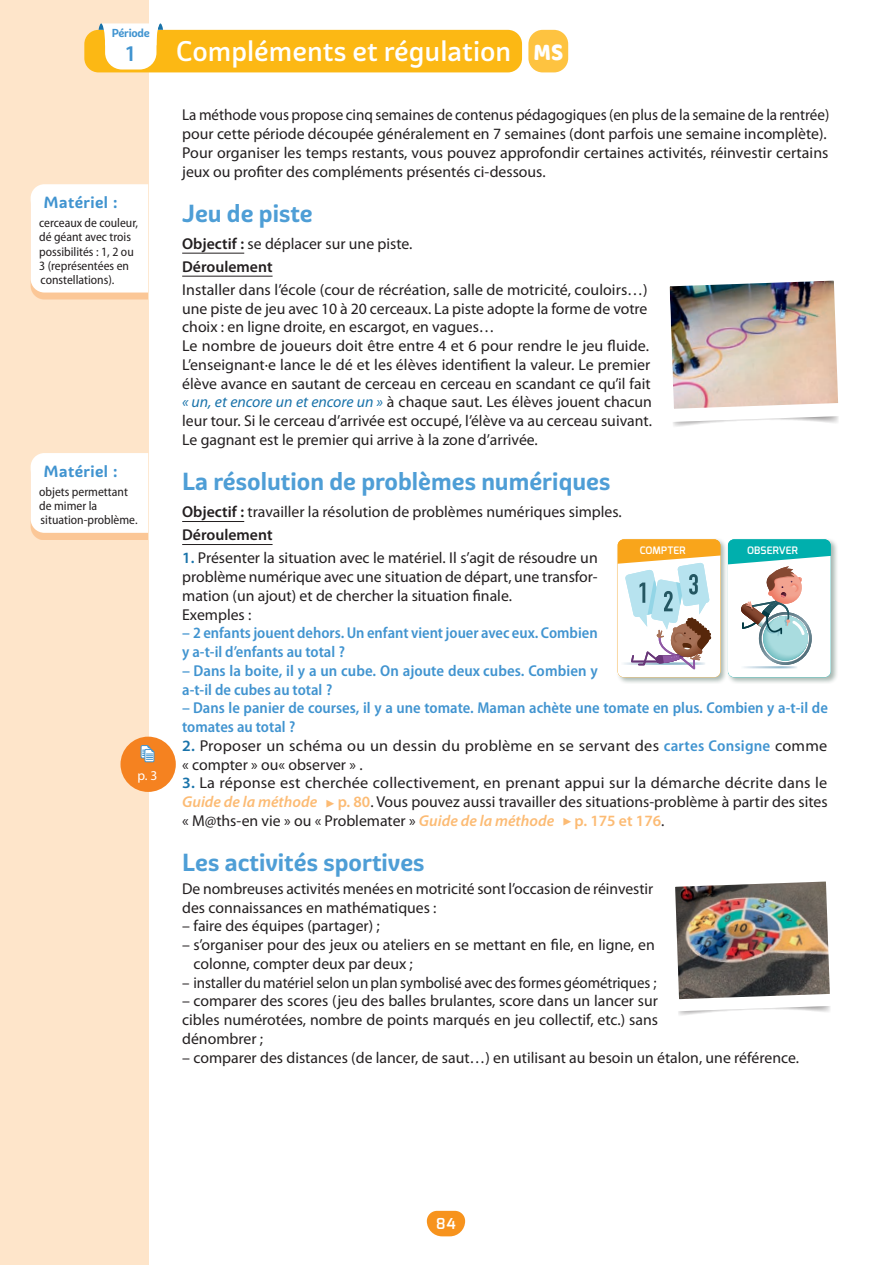
<style>
.page{position:relative;width:896px;height:1265px;background:#fff}
.page>*{position:absolute;margin:0;border:0;box-sizing:border-box;transform-origin:0 0}
.t1{font:500 27.6px "Graviola";color:#fff}
.t2{font:25.05px "Baloo";color:#fff;scale:.88 1}
.t3{font:700 24px "Graviola";color:#4e9ed6}
.t4{font:600 22.5px "Myriad Pro";color:#4194d0}
.t5{font:15.75px/18.8px "Myriad Pro";color:#231f20}
.t6{font:15.75px/18.8px "Myriad Pro";color:#231f20;scale:.96 1}
.t7{font:600 semi-condensed 15.75px/18.8px "Myriad Pro";color:#4194d0}
.t8{font:15.75px "Myriad Pro";color:#231f20;scale:.95 1}
.t9{font:700 15.75px "Graviola";letter-spacing:.02em;color:#4194d0}
.t10{font:600 15px "Exo";color:#fff}
.t11{font:13.5px "Myriad Pro";color:#fff}
.t12{font:semi-condensed 12.75px/14.2px "Myriad Pro";color:#231f20}
.t13{font:700 11.25px "Graviola";letter-spacing:-.02em;color:#4194d0}
.t14{font:600 10.2px "Exo";letter-spacing:.02em;color:#fff}
.s1{font-weight:600}
.s2{font-style:italic;color:#1973aa}
.s3{font-weight:600;color:#1973aa}
.s4{font-weight:600;font-stretch:semi-condensed;color:#4194d0}
.s5{font-weight:600;font-style:italic;color:#fcbb74}
.s6{color:#fcbb74}
.s7{font-weight:600;color:#fcbb74}
</style>
<div class="page">
<div style="left:0;top:0;width:148px;height:1265px;background:#fee5ca"></div>
<svg style="left:427px;top:1210px;width:38px;height:26px"></svg>
<hr style="left:182px;top:253px;width:62px;height:1px;background:#231f20">
<hr style="left:182px;top:276px;width:90px;height:1px;background:#231f20">
<hr style="left:182px;top:521px;width:62px;height:1px;background:#231f20">
<hr style="left:182px;top:544px;width:90px;height:1px;background:#231f20">
<img style="left:669px;top:280px;width:170px;height:147px">
<img style="left:729px;top:540px;width:108px;height:143px">
<svg style="left:728px;top:539px;width:102px;height:138px"></svg>
<img style="left:619px;top:540px;width:109px;height:143px">
<svg style="left:617px;top:539px;width:103px;height:138px"></svg>
<div style="left:120px;top:736px;width:56px;height:56px;background:#f58220;border-radius:50%"></div>
<svg style="left:140px;top:745px;width:15px;height:17px"></svg>
<img style="left:675px;top:881px;width:155px;height:134px">
<div style="left:31px;top:191px;width:117px;height:108px;background:#f58220;opacity:.3"></div>
<div style="left:31px;top:184px;width:117px;height:108px;background:#fff"></div>
<div style="left:31px;top:460px;width:117px;height:80px;background:#fbc797"></div>
<div style="left:31px;top:453px;width:117px;height:80px;background:#fff"></div>
<div style="left:84px;top:30px;width:438px;height:42px;background:#fcb814;border-radius:14px"></div>
<svg style="left:98px;top:23px;width:65px;height:46px"></svg>
<div style="left:528px;top:30px;width:40px;height:42px;background:#fec340;border-radius:14px"></div>
<p class="t13" style="left:112px;top:26px;width:40px">Période</p>
<h3 class="t4" style="left:125px;top:41px;width:14px">1</h3>
<h2 class="t2" style="left:533px;top:37px;width:35px">MS</h2>
<h1 class="t1" style="left:176px;top:34px;width:337px">Compléments et régulation</h1>
<p class="t9" style="left:44px;top:193px;width:75px">Matériel :</p>
<p class="t12" style="left:39px;top:216px;width:100px">cerceaux de couleur, dé géant avec trois possibilités : 1, 2 ou<br>3 (représentées en constellations).</p>
<p class="t9" style="left:44px;top:462px;width:75px">Matériel :</p>
<p class="t12" style="left:39px;top:485px;width:100px">objets permettant de mimer la situation-problème.</p>
<p class="t11" style="left:137px;top:767px;width:21px">p. 3</p>
<p class="t6" style="left:182px;top:106px;width:675px">La méthode vous propose cinq semaines de contenus pédagogiques (en plus de la semaine de la rentrée) pour cette période découpée généralement en 7 semaines (dont parfois une semaine incomplète).<br>Pour organiser les temps restants, vous pouvez approfondir certaines activités, réinvestir certains jeux ou profiter des compléments présentés ci-dessous.</p>
<h3 class="t3" style="left:182px;top:198px;width:132px">Jeu de piste</h3>
<p class="t5" style="left:182px;top:232px;width:232px;line-height:23px"><span class="s1">Objectif :</span> se déplacer sur une piste.<br><span class="s1">Déroulement</span></p>
<p class="t5" style="left:182px;top:280px;width:471px">Installer dans l’école (cour de récréation, salle de motricité, couloirs…) une piste de jeu avec 10 à 20 cerceaux. La piste adopte la forme de votre choix : en ligne droite, en escargot, en vagues…<br>Le nombre de joueurs doit être entre 4 et 6 pour rendre le jeu fluide.<br>L’enseignant·e lance le dé et les élèves identifient la valeur. Le premier élève avance en sautant de cerceau en cerceau en scandant ce qu’il fait <span class="s2">« un, et encore un et encore un »</span> à chaque saut. Les élèves jouent chacun leur tour. Si le cerceau d’arrivée est occupé, l’élève va au cerceau suivant.<br>Le gagnant est le premier qui arrive à la zone d’arrivée.</p>
<h3 class="t3" style="left:182px;top:466px;width:430px">La résolution de problèmes numériques</h3>
<p class="t5" style="left:182px;top:501px;width:441px;line-height:23px"><span class="s1">Objectif :</span> travailler la résolution de problèmes numériques simples.<br><span class="s1">Déroulement</span></p>
<p class="t5" style="left:182px;top:549px;width:417px"><span class="s3">1.</span> Présenter la situation avec le matériel. Il s’agit de résoudre un problème numérique avec une situation de départ, une transfor&shy;mation (un ajout) et de chercher la situation finale.<br>Exemples :</p>
<p class="t7" style="left:182px;top:624px;width:417px">– 2 enfants jouent dehors. Un enfant vient jouer avec eux. Combien y a-t-il d’enfants au total ?</p>
<p class="t7" style="left:182px;top:661px;width:417px">– Dans la boite, il y a un cube. On ajoute deux cubes. Combien y a-t-il de cubes au total ?</p>
<p class="t7" style="left:182px;top:699px;width:647px">– Dans le panier de courses, il y a une tomate. Maman achète une tomate en plus. Combien y a-t-il de tomates au total ?</p>
<p class="t5" style="left:182px;top:736px;width:646px"><span class="s3">2.</span> Proposer un schéma ou un dessin du problème en se servant des <span class="s4">cartes Consigne</span> comme « compter » ou« observer » .</p>
<p class="t5" style="left:182px;top:774px;width:647px;text-align:justify"><span class="s3">3.</span> La réponse est cherchée collectivement, en prenant appui sur la démarche décrite dans le <span class="s5">Guide de la méthode</span> <span class="s6">✓</span><span class="s7">p. 80</span>. Vous pouvez aussi travailler des situations-problème à partir des sites « M@ths-en vie » ou « Problemater » <span class="s5">Guide de la méthode</span> <span class="s6">✓</span><span class="s7">p. 175 et 176</span>.</p>
<h3 class="t3" style="left:182px;top:847px;width:244px">Les activités sportives</h3>
<p class="t5" style="left:182px;top:879px;width:472px">De nombreuses activités menées en motricité sont l’occasion de réinvestir des connaissances en mathématiques :</p>
<p class="t5" style="left:182px;top:917px;width:199px">– faire des équipes (partager) ;</p>
<p class="t5" style="left:193px;top:936px;width:463px;text-indent:-11px">– s’organiser pour des jeux ou ateliers en se mettant en file, en ligne, en colonne, compter deux par deux ;</p>
<p class="t8" style="left:182px;top:973px;width:501px">– installer du matériel selon un plan symbolisé avec des formes géométriques ;</p>
<p class="t5" style="left:182px;top:992px;width:477px;text-align:justify">– comparer des scores (jeu des balles brulantes, score dans un lancer sur cibles numérotées, nombre de points marqués en jeu collectif, etc.) sans dénombrer ;</p>
<p class="t5" style="left:182px;top:1048px;width:618px">– comparer des distances (de lancer, de saut…) en utilisant au besoin un étalon, une référence.</p>
<p class="t14" style="left:639px;top:544px;width:48px">COMPTER</p>
<p class="t14" style="left:747px;top:544px;width:52px">OBSERVER</p>
<p class="t10" style="left:436px;top:1214px;width:21px">84</p>
</div>
